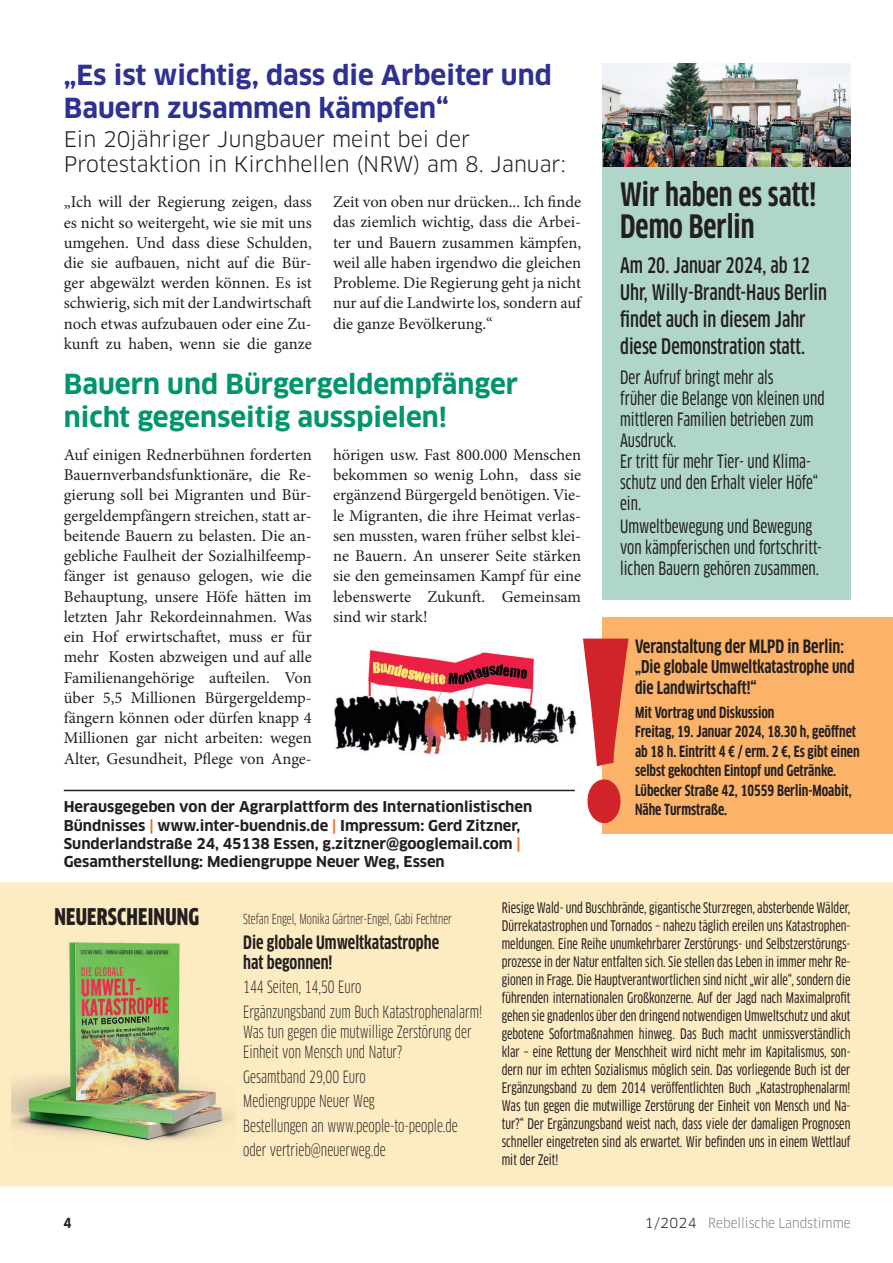
<style>
.page{position:relative;width:893px;height:1263px;background:#fff}
.page>*{position:absolute;margin:0;border:0;box-sizing:border-box;transform-origin:0 0}
.t1{font:700 condensed 31.5px/31.5px "Clan Pro";color:#231f20}
.t2{font:700 27px/32.4px "Clan Pro";color:#00956c}
.t3{font:700 27px/32.4px "Clan Pro";color:#2e3092}
.t4{font:900 condensed 22.5px "Clan Pro";letter-spacing:.01em;color:#231f20}
.t5{font:500 condensed 21px/27px "Clan Pro";color:#231f20}
.t6{font:21px/25.2px "Clan Pro";color:#231f20}
.t7{font:18px/21px "Clan Pro Cond News";color:#231f20}
.t8{font:700 condensed 18px/20.2px "Clan Pro";color:#231f20}
.t9{font:700 condensed 17.25px/20.7px "Clan Pro";color:#231f20}
.t10{font:16.5px/20.2px "Minion Pro";color:#231f20;text-align:justify}
.t11{font:condensed 16.5px/24.5px "Clan Pro";color:#231f20}
.t12{font:700 condensed 15px/19.5px "Clan Pro";color:#231f20}
.t13{font:700 14.7px/18px "Clan Pro";color:#231f20}
.t14{font:14.25px/18px "Clan Pro Cond News";color:#231f20;text-align:justify}
.t15{font:condensed 13.5px "Clan Pro";color:#231f20}
.t16{font:13.5px "Clan Pro Narr";color:#808285}
.t17{font:700 13.5px "Clan Pro Narr";color:#231f20}
.s1{color:#f36c27}
.s2{font-family:"Clan Pro";color:#231f20}
</style>
<div class="page">
<div style="left:602px;top:64px;width:248px;height:536px;background:#b0d6c9"></div>
<hr style="left:64px;top:790px;width:511px;height:1px;background:#231f20">
<img style="left:602px;top:64px;width:248px;height:103px">
<div style="left:602px;top:617px;width:291px;height:216px;background:#fbb369"></div>
<svg style="left:583px;top:639px;width:46px;height:184px"></svg>
<div style="left:0;top:882px;width:893px;height:304px;background:#fdebc2"></div>
<img style="left:11px;top:936px;width:224px;height:218px">
<img style="left:334px;top:650px;width:243px;height:105px">
<h2 class="t3" style="left:64px;top:61px;width:490px">„Es ist wichtig, dass die Arbeiter und<br>Bauern zusammen kämpfen“</h2>
<p class="t6" style="left:64px;top:128px;width:504px">Ein 20jähriger Jungbauer meint bei der<br>Protestaktion in Kirchhellen (NRW) am 8. Januar:</p>
<p class="t10" style="left:64px;top:193px;width:250px">„Ich will der Regierung zeigen, dass es nicht so weitergeht, wie sie mit uns umgehen. Und dass diese Schulden, die sie aufbauen, nicht auf die Bür&shy;ger abgewälzt werden können. Es ist schwierig, sich mit der Landwirtschaft noch etwas aufzubauen oder eine Zu&shy;kunft zu haben, wenn sie die ganze</p>
<p class="t10" style="left:333px;top:193px;width:250px">Zeit von oben nur drücken... Ich finde das ziemlich wichtig, dass die Arbei&shy;ter und Bauern zusammen kämpfen, weil alle haben irgendwo die gleichen Probleme. Die Regierung geht ja nicht nur auf die Landwirte los, sondern auf die ganze Bevölkerung.“</p>
<h2 class="t2" style="left:64px;top:369px;width:456px">Bauern und Bürgergeldempfänger nicht gegenseitig ausspielen!</h2>
<p class="t10" style="left:64px;top:445px;width:250px">Auf einigen Rednerbühnen forderten Bauernverbandsfunktionäre, die Re&shy;gierung soll bei Migranten und Bür&shy;gergeldempfängern streichen, statt ar&shy;beitende Bauern zu belasten. Die an&shy;gebliche Faulheit der Sozialhilfeemp&shy;fänger ist genauso gelogen, wie die Behauptung, unsere Höfe hätten im letzten Jahr Rekordeinnahmen. Was ein Hof erwirtschaftet, muss er für mehr Kosten abzweigen und auf alle Familienangehörige aufteilen. Von über 5,5 Millionen Bürgergeldemp&shy;fängern können oder dürfen knapp 4<br>Millionen gar nicht arbeiten: wegen Alter, Gesundheit, Pflege von Ange-</p>
<p class="t10" style="left:333px;top:445px;width:250px">hörigen usw. Fast 800.000 Menschen bekommen so wenig Lohn, dass sie ergänzend Bürgergeld benötigen. Vie&shy;le Migranten, die ihre Heimat verlas&shy;sen mussten, waren früher selbst klei&shy;ne Bauern. An unserer Seite stärken sie den gemeinsamen Kampf für eine lebenswerte Zukunft. Gemeinsam sind wir stark!</p>
<p class="t13" style="left:64px;top:799px;width:470px">Herausgegeben von der Agrarplattform des Internationlistischen Bündnisses <span class="s1">|</span> www.inter-buendnis.de <span class="s1">|</span> Impressum: Gerd Zitzner, Sunderlandstraße 24, 45138 Essen, g.zitzner@googlemail.com <span class="s1">| </span>Gesamtherstellung: Mediengruppe Neuer Weg, Essen</p>
<h1 class="t1" style="left:620px;top:180px;width:198px">Wir haben es satt!<br>Demo Berlin</h1>
<p class="t5" style="left:620px;top:253px;width:208px">Am 20. Januar 2024, ab 12<br>Uhr, Willy-Brandt-Haus Berlin findet auch in diesem Jahr diese Demonstration statt.</p>
<p class="t7" style="left:620px;top:367px;width:206px">Der Aufruf bringt mehr als<br>früher die Belange von kleinen und mittleren Familien betrieben zum<br>Ausdruck.<br>Er tritt für mehr Tier- und Klima&shy;schutz und den Erhalt vieler Höfe“ ein.</p>
<p class="t7" style="left:620px;top:516px;width:203px">Umweltbewegung und Bewegung von kämpferischen und fortschritt&shy;lichen Bauern gehören zusammen.</p>
<p class="t8" style="left:635px;top:636px;width:211px">Veranstaltung der MLPD in Berlin:</p>
<p class="t9" style="left:635px;top:657px;width:221px">„Die globale Umweltkatastrophe und die Landwirtschaft!“</p>
<p class="t12" style="left:635px;top:703px;width:226px">Mit Vortrag und Diskussion<br>Freitag, 19. Januar 2024, 18.30 h, geöffnet ab 18 h. Eintritt 4 € / erm. 2 €, Es gibt einen selbst gekochten Eintopf und Getränke.<br>Lübecker Straße 42, 10559 Berlin-Moabit, Nähe Turmstraße.</p>
<h3 class="t4" style="left:55px;top:904px;width:146px">NEUERSCHEINUNG</h3>
<p class="t15" style="left:243px;top:912px;width:210px">Stefan Engel, Monika Gärtner-Engel, Gabi Fechtner</p>
<p class="t8" style="left:243px;top:932px;width:197px">Die globale Umweltkatastrophe hat begonnen!</p>
<p class="t11" style="left:243px;top:975px;width:241px">144 Seiten, 14,50 Euro<br>Ergänzungsband zum Buch Katastrophenalarm!</p>
<p class="t11" style="left:243px;top:1022px;width:230px;line-height:20.2px">Was tun gegen die mutwillige Zerstörung der<br>Einheit von Mensch und Natur?</p>
<p class="t11" style="left:243px;top:1065px;width:216px">Gesamtband 29,00 Euro<br>Mediengruppe Neuer Weg<br>Bestellungen an www.people-to-people.de oder vertrieb@neuerweg.de</p>
<p class="t14" style="left:502px;top:899px;width:350px">Riesige Wald- und Buschbrände, gigantische Sturzregen, absterbende Wälder, Dürrekatastrophen und Tornados – nahezu täglich ereilen uns Katastrophen&shy;meldungen. Eine Reihe unumkehrbarer Zerstörungs- und Selbstzerstörungs&shy;prozesse in der Natur entfalten sich. Sie stellen das Leben in immer mehr Re&shy;gionen in Frage. Die Hauptverantwortlichen sind nicht „wir alle“, sondern die führenden internationalen Großkonzerne. Auf der Jagd nach Maximalprofit gehen sie gnadenlos über den dringend notwendigen Umweltschutz und akut gebotene Sofortmaßnahmen hinweg. Das Buch macht unmissverständlich klar – eine Rettung der Menschheit wird nicht mehr im Kapitalismus, son&shy;dern nur im echten Sozialismus möglich sein. Das vorliegende Buch ist der Ergänzungsband zu dem 2014 veröffentlichten Buch „Katastrophenalarm!<br>Was tun gegen die mutwillige Zerstörung der Einheit von Mensch und Na&shy;tur?“ Der Ergänzungsband weist nach, dass viele der damaligen Prognosen schneller eingetreten sind als erwartet. Wir befinden uns in einem Wettlauf mit der Zeit!</p>
<p class="t17" style="left:64px;top:1215px;width:9px">4</p>
<p class="t16" style="left:645px;top:1215px;width:207px"><span class="s2">1/2024</span> Rebellische Landstimme</p>
</div>
